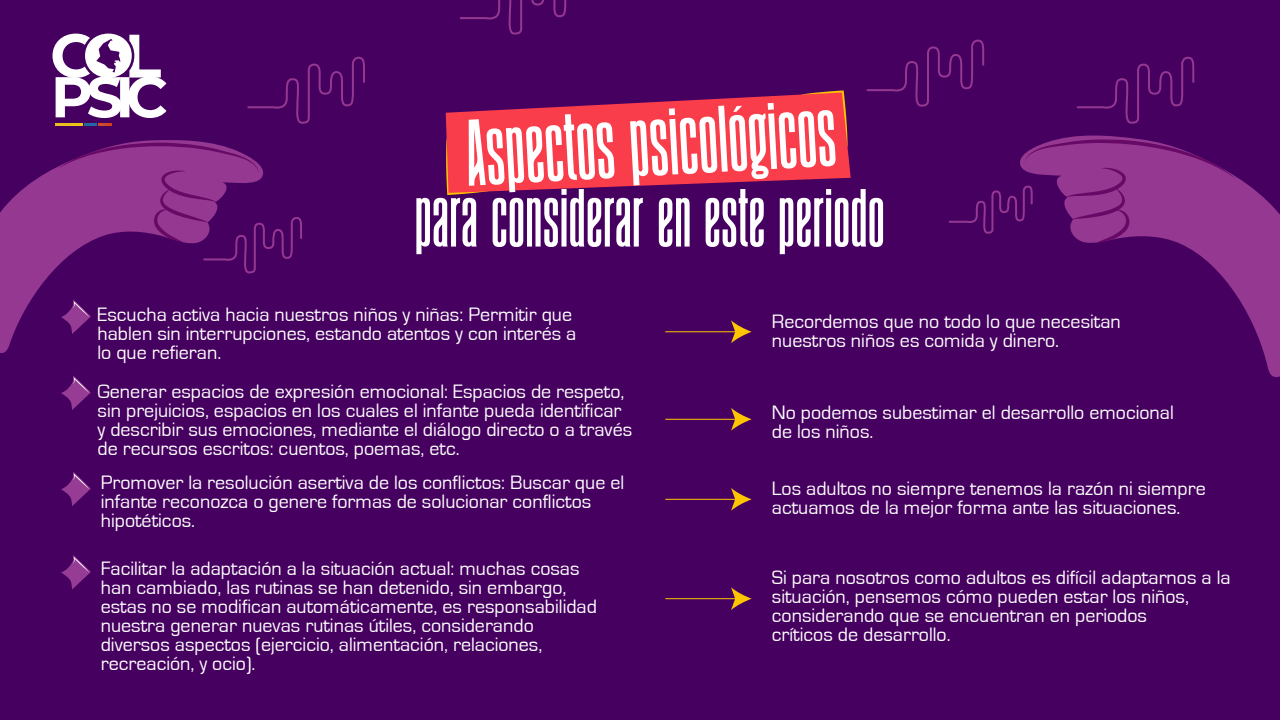
<style>
.page{position:relative;width:1280px;height:720px;background:#460060}
.page>*{position:absolute;margin:0;border:0;box-sizing:border-box;transform-origin:0 0}
.t1{font:700 70.6px "August";color:#fff}
.t2{font:700 61.6px "August";letter-spacing:-.005em;color:#fff}
.t3{font:20px/19px "Eurostile";color:#fff}
</style>
<div class="page">
<svg style="left:0;top:140px;width:208px;height:213px"></svg>
<svg style="left:1060px;top:135px;width:220px;height:242px"></svg>
<svg style="left:61px;top:299px;width:30px;height:35px"></svg>
<svg style="left:61px;top:375px;width:30px;height:35px"></svg>
<svg style="left:61px;top:472px;width:30px;height:34px"></svg>
<svg style="left:460px;top:0;width:107px;height:35px"></svg>
<svg style="left:57px;top:143px;width:245px;height:131px"></svg>
<svg style="left:247px;top:56px;width:118px;height:68px"></svg>
<svg style="left:866px;top:39px;width:119px;height:68px"></svg>
<svg style="left:949px;top:139px;width:287px;height:104px"></svg>
<svg style="left:1077px;top:56px;width:118px;height:68px"></svg>
<svg style="left:813px;top:90px;width:31px;height:3px"></svg>
<svg style="left:447px;top:193px;width:25px;height:2px"></svg>
<svg style="left:446px;top:93px;width:405px;height:100px;fill:#fa3d4b"></svg>
<svg style="left:61px;top:555px;width:30px;height:34px"></svg>
<svg style="left:53px;top:34px;width:113px;height:91px"></svg>
<hr style="left:665px;top:331px;width:72px;height:1px;background:#fec600">
<svg style="left:731px;top:320px;width:21px;height:23px"></svg>
<hr style="left:665px;top:419px;width:72px;height:1px;background:#fec600">
<svg style="left:731px;top:408px;width:21px;height:23px"></svg>
<hr style="left:665px;top:499px;width:72px;height:1px;background:#fec600">
<svg style="left:731px;top:488px;width:21px;height:23px"></svg>
<hr style="left:665px;top:598px;width:72px;height:1px;background:#fec600">
<svg style="left:731px;top:587px;width:21px;height:23px"></svg>
<h1 class="t1" style="left:463px;top:106px;width:373px;rotate:-3deg">Aspectos psicológicos</h1>
<h2 class="t2" style="left:415px;top:177px;width:472px">para considerar en este periodo</h2>
<p class="t3" style="left:98px;top:305px;width:480px">Escucha activa hacia nuestros niños y niñas: Permitir que hablen sin interrupciones, estando atentos y con interés a lo que refieran.</p>
<p class="t3" style="left:98px;top:382px;width:536px">Generar espacios de expresión emocional: Espacios de respeto, sin prejuicios, espacios en los cuales el infante pueda identificar y describir sus emociones, mediante el diálogo directo o a través de recursos escritos: cuentos, poemas, etc.</p>
<p class="t3" style="left:101px;top:474px;width:525px">Promover la resolución asertiva de los conflictos: Buscar que el infante reconozca o genere formas de solucionar conflictos hipotéticos.</p>
<p class="t3" style="left:101px;top:559px;width:498px">Facilitar la adaptación a la situación actual: muchas cosas han cambiado, las rutinas se han detenido, sin embargo, estas no se modifican automáticamente, es responsabilidad nuestra generar nuevas rutinas útiles, considerando diversos aspectos (ejercicio, alimentación, relaciones, recreación, y ocio).</p>
<p class="t3" style="left:772px;top:312px;width:351px">Recordemos que no todo lo que necesitan nuestros niños es comida y dinero.</p>
<p class="t3" style="left:772px;top:404px;width:403px">No podemos subestimar el desarrollo emocional de los niños.</p>
<p class="t3" style="left:772px;top:480px;width:435px">Los adultos no siempre tenemos la razón ni siempre actuamos de la mejor forma ante las situaciones.</p>
<p class="t3" style="left:772px;top:569px;width:460px">Si para nosotros como adultos es difícil adaptarnos a la situación, pensemos cómo pueden estar los niños, considerando que se encuentran en periodos<br>críticos de desarrollo.</p>
</div>
